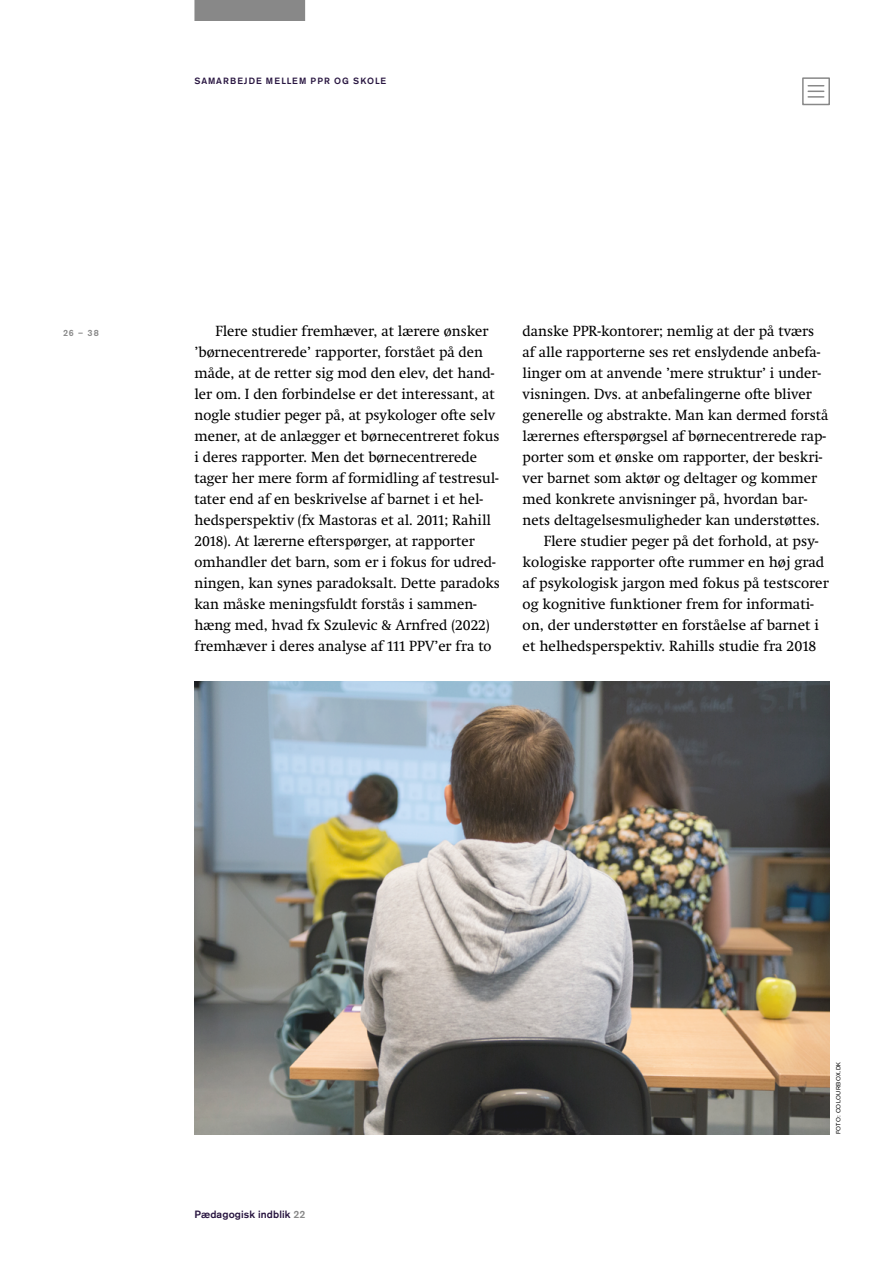
<style>
.page{position:relative;width:893px;height:1263px;background:#fff}
.page>*{position:absolute;margin:0;border:0;box-sizing:border-box;transform-origin:0 0}
.t1{font:15px/21px "Swift Neue LT Pro";color:#000}
.t2{font:500 10.5px "Akzidenz Grotesk BE";letter-spacing:.01em;color:#281540}
.t3{font:500 9px "Akzidenz Grotesk BE";letter-spacing:.1em;color:#281540}
.t4{font:500 9px "Akzidenz Grotesk BE";color:#888}
.t5{font:6px "Akzidenz Grotesk BE";letter-spacing:.07em;color:#000}
.s1{color:#888}
</style>
<div class="page">
<div style="left:194px;top:0;width:111px;height:21px;background:#888"></div>
<div style="left:802px;top:77px;width:28px;height:28px;border:2px solid #888"></div>
<svg style="left:808px;top:85px;width:16px;height:13px"></svg>
<img style="left:194px;top:681px;width:636px;height:453px">
<p class="t3" style="left:194px;top:75px;width:193px">SAMARBEJDE MELLEM PPR OG SKOLE</p>
<p class="t4" style="left:63px;top:327px;width:37px">26 – 38</p>
<p class="t1" style="left:194px;top:320px;width:307px;text-indent:21px">Flere studier fremhæver, at lærere ønsker ’børnecentrerede’ rapporter, forstået på den måde, at de retter sig mod den elev, det hand&shy;ler om. I den forbindelse er det interessant, at nogle studier peger på, at psykologer ofte selv mener, at de anlægger et børnecentreret fokus i deres rapporter. Men det børnecentrerede tager her mere form af formidling af testresul&shy;tater end af en beskrivelse af barnet i et hel&shy;hedsperspektiv (fx Mastoras et al. 2011; Rahill 2018). At lærerne efterspørger, at rapporter omhandler det barn, som er i fokus for udred&shy;ningen, kan synes paradoksalt. Dette paradoks kan måske meningsfuldt forstås i sammen&shy;hæng med, hvad fx Szulevic &amp; Arnfred (2022) fremhæver i deres analyse af 111 PPV’er fra to</p>
<p class="t1" style="left:523px;top:320px;width:293px">danske PPR-kontorer; nemlig at der på tværs</p>
<p class="t1" style="left:523px;top:341px;width:299px">af alle rapporterne ses ret enslydende anbefa-</p>
<p class="t1" style="left:523px;top:362px;width:300px">linger om at anvende ’mere struktur’ i under-</p>
<p class="t1" style="left:523px;top:383px;width:291px">visningen. Dvs. at anbefalingerne ofte bliver</p>
<p class="t1" style="left:523px;top:404px;width:307px">generelle og abstrakte. Man kan dermed forstå</p>
<p class="t1" style="left:523px;top:425px;width:305px">lærernes efterspørgsel af børnecentrerede rap-</p>
<p class="t1" style="left:523px;top:446px;width:301px">porter som et ønske om rapporter, der beskri-</p>
<p class="t1" style="left:523px;top:467px;width:296px">ver barnet som aktør og deltager og kommer</p>
<p class="t1" style="left:523px;top:488px;width:286px">med konkrete anvisninger på, hvordan bar-</p>
<p class="t1" style="left:523px;top:509px;width:299px">nets deltagelsesmuligheder kan understøttes.</p>
<p class="t1" style="left:544px;top:530px;width:276px">Flere studier peger på det forhold, at psy-</p>
<p class="t1" style="left:523px;top:551px;width:303px">kologiske rapporter ofte rummer en høj grad</p>
<p class="t1" style="left:523px;top:572px;width:308px">af psykologisk jargon med fokus på testscorer</p>
<p class="t1" style="left:523px;top:593px;width:293px">og kognitive funktioner frem for informati-</p>
<p class="t1" style="left:523px;top:614px;width:298px">on, der understøtter en forståelse af barnet i</p>
<p class="t1" style="left:523px;top:635px;width:295px">et helhedsperspektiv. Rahills studie fra 2018</p>
<p class="t2" style="left:194px;top:1208px;width:113px">Pædagogisk indblik <span class="s1">22</span></p>
<p class="t5" style="left:835px;top:1134px;width:74px;rotate:-90deg">FOTO: COLOURBOX.DK</p>
</div>
